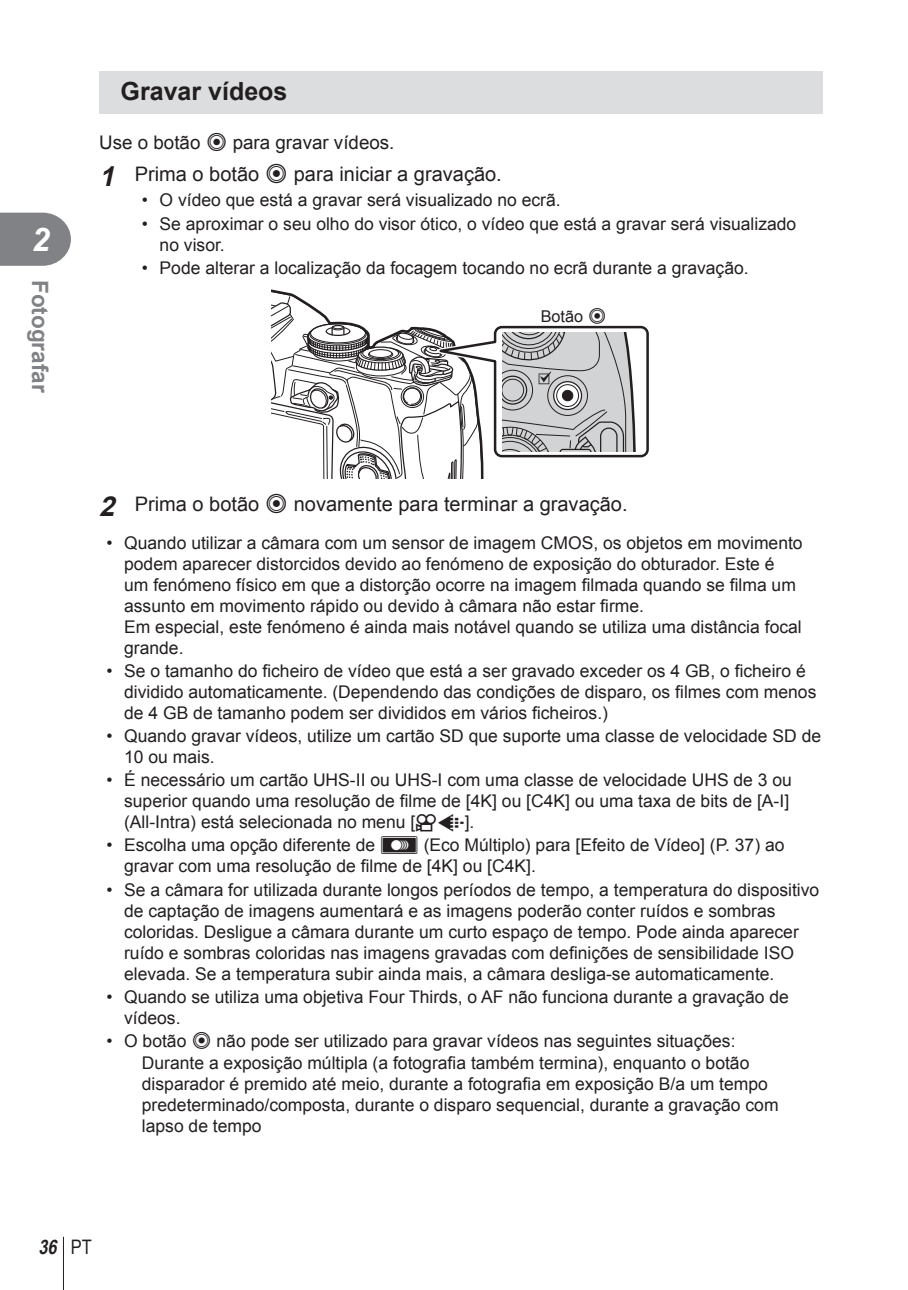
<style>
.page{position:relative;width:908px;height:1290px;background:#fff}
.page>*{position:absolute;margin:0;border:0;box-sizing:border-box;transform-origin:0 0}
.t1{font:italic 700 32.5px "Arial";color:#fff}
.t2{font:700 25px "Arial";color:#231f20}
.t3{font:700 22.5px "Arial";color:#808285}
.t4{font:20px "Arial";color:#231f20}
.t5{font:italic 700 20px "Arial Narrow";color:#231f20}
.t6{font:18.75px "Arial";color:#231f20}
.t7{font:17.5px/21px "Arial";color:#231f20}
.t8{font:16.25px "Arial";color:#231f20}
.s1{font-family:"olympus 15"}
.s2{font-weight:700;font-style:italic;font-size:27.5px}
.s3{font-family:"Olympus 1"}
.s4{font-family:"Olympus 2"}
.s5{font-family:"Olymp"}
.s6{font-weight:400;font-style:normal}
</style>
<div class="page">
<hr style="left:63px;top:1237px;width:1px;height:53px;background:#231f20">
<svg style="left:0;top:213px;width:71px;height:53px;background:#8b8d8f"></svg>
<div style="left:99px;top:71px;width:723px;height:42px;background:#dcddde"></div>
<svg style="left:271px;top:289px;width:378px;height:190px"></svg>
<div style="left:562px;top:390px;width:10px;height:11px;background:#231f20;border-radius:50%"></div>
<div style="left:561px;top:390px;width:12px;height:11px;border:1px solid #231f20;border-radius:50%"></div>
<h1 class="t1" style="left:32px;top:221px;width:20px">2</h1>
<p class="t3" style="left:53px;top:280px;width:114px;rotate:90deg">Fotografar</p>
<h2 class="t2" style="left:120px;top:78px;width:168px">Gravar vídeos</h2>
<p class="t6" style="left:99px;top:132px;width:296px">Use o botão <span class="s1">R</span> para gravar vídeos.</p>
<p class="t4" style="left:99px;top:163px;width:404px"><span class="s2">1</span> Prima o botão <span class="s1">R</span> para iniciar a gravação.</p>
<p class="t7" style="left:142px;top:190px;width:420px">• O vídeo que está a gravar será visualizado no ecrã.</p>
<p class="t7" style="left:159px;top:213px;width:638px;text-indent:-18px">• Se aproximar o seu olho do visor ótico, o vídeo que está a gravar será visualizado no visor.</p>
<p class="t7" style="left:142px;top:257px;width:608px">• Pode alterar a localização da focagem tocando no ecrã durante a gravação.</p>
<p class="t8" style="left:540px;top:307px;width:67px">Botão <span class="s1">R</span></p>
<p class="t4" style="left:99px;top:493px;width:529px"><span class="s2">2</span> Prima o botão <span class="s1">R</span> novamente para terminar a gravação.</p>
<p class="t7" style="left:124px;top:532px;width:679px;text-indent:-18px">• Quando utilizar a câmara com um sensor de imagem CMOS, os objetos em movimento podem aparecer distorcidos devido ao fenómeno de exposição do obturador. Este é um fenómeno físico em que a distorção ocorre na imagem filmada quando se filma um assunto em movimento rápido ou devido à câmara não estar firme.<br>Em especial, este fenómeno é ainda mais notável quando se utiliza uma distância focal grande.</p>
<p class="t7" style="left:124px;top:660px;width:693px;text-indent:-18px">• Se o tamanho do ficheiro de vídeo que está a ser gravado exceder os 4 GB, o ficheiro é dividido automaticamente. (Dependendo das condições de disparo, os filmes com menos de 4 GB de tamanho podem ser divididos em vários ficheiros.)</p>
<p class="t7" style="left:124px;top:725px;width:698px;text-indent:-18px">• Quando gravar vídeos, utilize um cartão SD que suporte uma classe de velocidade SD de<br>10 ou mais.</p>
<p class="t7" style="left:124px;top:770px;width:669px;text-indent:-18px">• É necessário um cartão UHS-II ou UHS-I com uma classe de velocidade UHS de 3 ou superior quando uma resolução de filme de [4K] ou [C4K] ou uma taxa de bits de [A-I] (All-Intra) está selecionada no menu [<span class="s3">n</span><span class="s4">K</span>].</p>
<p class="t7" style="left:124px;top:835px;width:661px;text-indent:-18px">• Escolha uma opção diferente de <span class="s5">U</span> (Eco Múltiplo) para [Efeito de Vídeo] (P. 37) ao gravar com uma resolução de filme de [4K] ou [C4K].</p>
<p class="t7" style="left:124px;top:879px;width:696px;text-indent:-18px">• Se a câmara for utilizada durante longos períodos de tempo, a temperatura do dispositivo de captação de imagens aumentará e as imagens poderão conter ruídos e sombras coloridas. Desligue a câmara durante um curto espaço de tempo. Pode ainda aparecer ruído e sombras coloridas nas imagens gravadas com definições de sensibilidade ISO elevada. Se a temperatura subir ainda mais, a câmara desliga-se automaticamente.</p>
<p class="t7" style="left:124px;top:986px;width:666px;text-indent:-18px">• Quando se utiliza uma objetiva Four Thirds, o AF não funciona durante a gravação de vídeos.</p>
<p class="t7" style="left:142px;top:1030px;width:638px;text-indent:-35px">• O botão <span class="s1">R</span> não pode ser utilizado para gravar vídeos nas seguintes situações:<br>Durante a exposição múltipla (a fotografia também termina), enquanto o botão disparador é premido até meio, durante a fotografia em exposição B/a um tempo predeterminado/composta, durante o disparo sequencial, durante a gravação com lapso de tempo</p>
<p class="t5" style="left:38px;top:1235px;width:55px">36 <span class="s6">PT</span></p>
</div>
